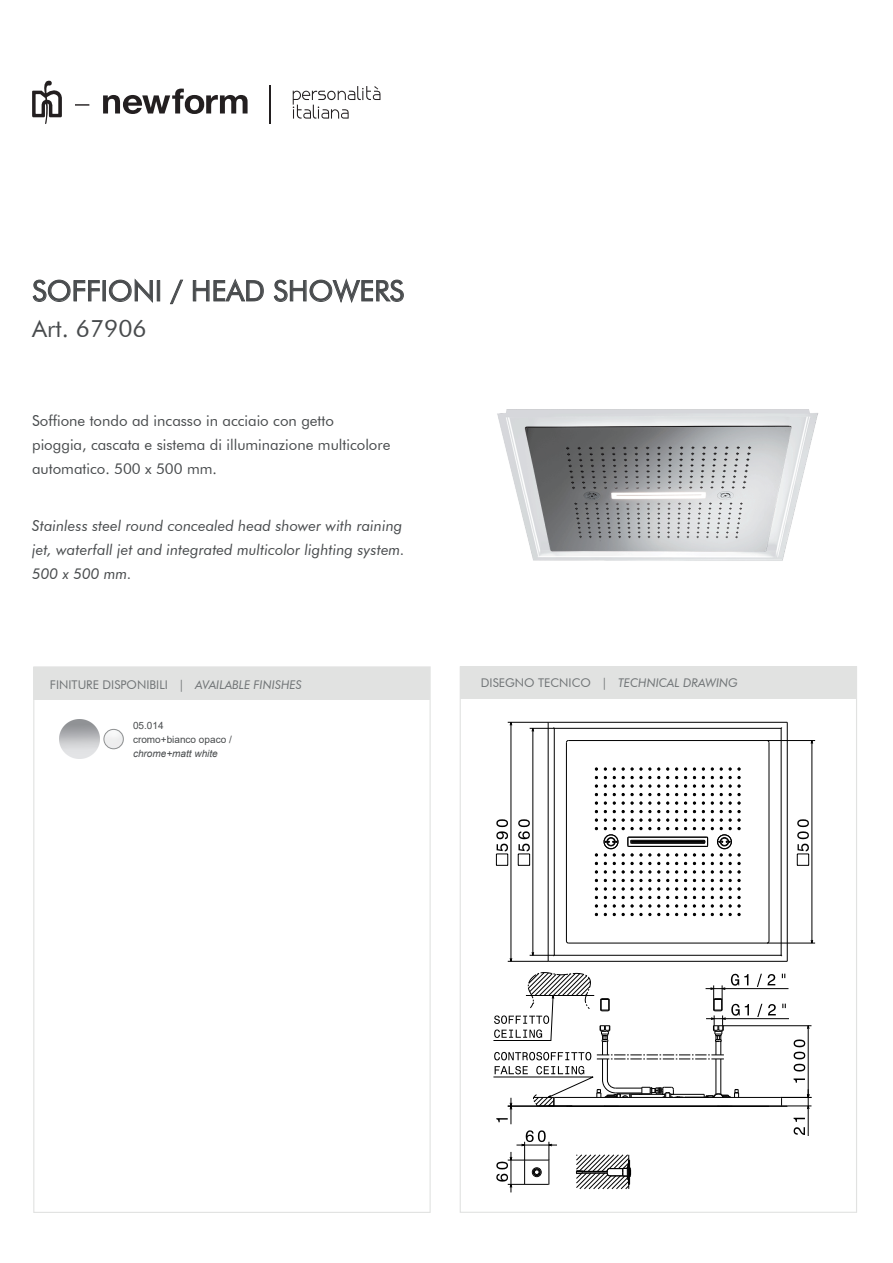
<style>
.page{position:relative;width:893px;height:1263px;background:#fff}
.page>*{position:absolute;margin:0;border:0;box-sizing:border-box;transform-origin:0 0}
.t1{font:28.5px "Futura BT";color:#484b4d}
.t2{font:24px "Futura BT";color:#484b4d}
.t3{font:italic 15px/24px "Futura BT";color:#484b4d}
.t4{font:15px/24px "Futura BT";color:#484b4d}
.t5{font:12px "Futura BT";color:#717577}
.t6{font:italic 12px "Futura BT";color:#717577}
.t7{font:10.05px/13.8px "Arial";color:#484b4d}
.t8{font:italic 10.05px "Arial";color:#484b4d}
.s1{font-style:italic}
.s2{font-style:normal}
</style>
<div class="page">
<img style="left:104px;top:729px;width:19px;height:20px">
<img style="left:59px;top:719px;width:40px;height:40px">
<div style="left:104px;top:729px;width:19px;height:20px;border:1px solid #8e9091;border-radius:50%"></div>
<div style="left:460px;top:667px;width:396px;height:32px;background:#e1e2e1"></div>
<div style="left:34px;top:667px;width:396px;height:32px;background:#e1e2e1"></div>
<svg style="left:293px;top:86px;width:87px;height:33px"></svg>
<svg style="left:32px;top:80px;width:215px;height:44px"></svg>
<hr style="left:269px;top:85px;width:2px;height:39px;background:#231f20">
<svg style="left:32px;top:279px;width:68px;height:23px"></svg>
<div style="left:103px;top:280px;width:3px;height:21px;border:1px solid #484b4d"></div>
<svg style="left:109px;top:278px;width:44px;height:25px"></svg>
<div style="left:157px;top:280px;width:3px;height:21px;border:1px solid #484b4d"></div>
<svg style="left:170px;top:279px;width:14px;height:26px"></svg>
<svg style="left:193px;top:278px;width:71px;height:24px"></svg>
<svg style="left:273px;top:278px;width:131px;height:25px"></svg>
<img style="left:460px;top:409px;width:397px;height:280px">
<hr style="left:722px;top:1025px;width:89px;height:1px;background:#000">
<hr style="left:507px;top:961px;width:41px;height:1px;background:#000">
<hr style="left:507px;top:722px;width:41px;height:1px;background:#000">
<hr style="left:767px;top:943px;width:48px;height:1px;background:#000">
<hr style="left:767px;top:740px;width:48px;height:1px;background:#000">
<hr style="left:548px;top:1106px;width:239px;height:1px;background:#000">
<hr style="left:554px;top:1097px;width:226px;height:1px;background:#000">
<svg style="left:709px;top:1089px;width:30px;height:9px"></svg>
<hr style="left:631px;top:841px;width:72px;height:1px;background:#000">
<hr style="left:631px;top:842px;width:72px;height:1px;background:#000">
<hr style="left:631px;top:843px;width:73px;height:1px;background:#000">
<hr style="left:631px;top:840px;width:73px;height:1px;background:#000">
<hr style="left:548px;top:961px;width:239px;height:1px;background:#000">
<hr style="left:787px;top:722px;width:1px;height:239px;background:#000">
<hr style="left:548px;top:722px;width:239px;height:1px;background:#000">
<hr style="left:548px;top:722px;width:1px;height:239px;background:#000">
<hr style="left:780px;top:728px;width:1px;height:227px;background:#000">
<hr style="left:554px;top:728px;width:227px;height:1px;background:#000">
<hr style="left:554px;top:728px;width:1px;height:227px;background:#000">
<hr style="left:554px;top:955px;width:227px;height:1px;background:#000">
<hr style="left:768px;top:743px;width:1px;height:198px;background:#000">
<hr style="left:568px;top:740px;width:199px;height:1px;background:#000">
<hr style="left:566px;top:743px;width:1px;height:198px;background:#000">
<hr style="left:568px;top:943px;width:199px;height:1px;background:#000">
<svg style="left:693px;top:819px;width:3px;height:11px"></svg>
<svg style="left:684px;top:819px;width:3px;height:11px"></svg>
<svg style="left:675px;top:819px;width:3px;height:11px"></svg>
<svg style="left:666px;top:819px;width:3px;height:11px"></svg>
<svg style="left:657px;top:819px;width:3px;height:11px"></svg>
<svg style="left:648px;top:819px;width:3px;height:11px"></svg>
<svg style="left:639px;top:819px;width:3px;height:11px"></svg>
<hr style="left:628px;top:837px;width:78px;height:1px;background:#000">
<hr style="left:628px;top:846px;width:78px;height:1px;background:#000">
<svg style="left:595px;top:819px;width:2px;height:11px"></svg>
<svg style="left:702px;top:819px;width:38px;height:37px"></svg>
<svg style="left:603px;top:819px;width:30px;height:37px"></svg>
<hr style="left:720px;top:1059px;width:1px;height:35px;background:#000">
<hr style="left:715px;top:1059px;width:1px;height:35px;background:#000">
<svg style="left:674px;top:1093px;width:35px;height:4px"></svg>
<svg style="left:576px;top:1155px;width:55px;height:34px"></svg>
<svg style="left:793px;top:1118px;width:12px;height:17px"></svg>
<hr style="left:807px;top:1089px;width:1px;height:47px;background:#000">
<hr style="left:706px;top:1018px;width:83px;height:1px;background:#000">
<svg style="left:675px;top:974px;width:110px;height:86px"></svg>
<hr style="left:705px;top:988px;width:83px;height:1px;background:#000">
<svg style="left:780px;top:1094px;width:31px;height:15px"></svg>
<svg style="left:793px;top:1039px;width:12px;height:44px"></svg>
<hr style="left:807px;top:1026px;width:1px;height:71px;background:#000">
<svg style="left:493px;top:972px;width:181px;height:152px"></svg>
<svg style="left:496px;top:819px;width:12px;height:47px"></svg>
<hr style="left:510px;top:722px;width:1px;height:239px;background:#000">
<svg style="left:529px;top:727px;width:26px;height:5px"></svg>
<svg style="left:529px;top:952px;width:26px;height:5px"></svg>
<svg style="left:518px;top:819px;width:12px;height:47px"></svg>
<hr style="left:532px;top:728px;width:1px;height:227px;background:#000">
<svg style="left:797px;top:819px;width:12px;height:47px"></svg>
<hr style="left:811px;top:741px;width:1px;height:202px;background:#000">
<hr style="left:510px;top:1152px;width:1px;height:40px;background:#000">
<svg style="left:496px;top:1130px;width:56px;height:58px"></svg>
<hr style="left:516px;top:1145px;width:41px;height:1px;background:#000">
<h1 class="t1" style="left:32px;top:274px;width:373px">SOFFIONI / HEAD SHOWERS</h1>
<h2 class="t2" style="left:32px;top:314px;width:116px">Art. 67906</h2>
<p class="t4" style="left:32px;top:409px;width:360px">Soffione tondo ad incasso in acciaio con getto pioggia, cascata e sistema di illuminazione multicolore automatico. 500 x 500 mm.</p>
<p class="t3" style="left:32px;top:514px;width:374px">Stainless steel round concealed head shower with raining jet, waterfall jet and integrated multicolor lighting system.<br>500 x 500 mm.</p>
<p class="t5" style="left:50px;top:677px;width:253px">FINITURE DISPONIBILI | <span class="s1">AVAILABLE FINISHES</span></p>
<p class="t6" style="left:481px;top:676px;width:258px"><span class="s2">DISEGNO TECNICO |</span> TECHNICAL DRAWING</p>
<p class="t7" style="left:133px;top:719px;width:100px">05.014<br>cromo+bianco opaco /</p>
<p class="t8" style="left:133px;top:747px;width:86px">chrome+matt white</p>
</div>
